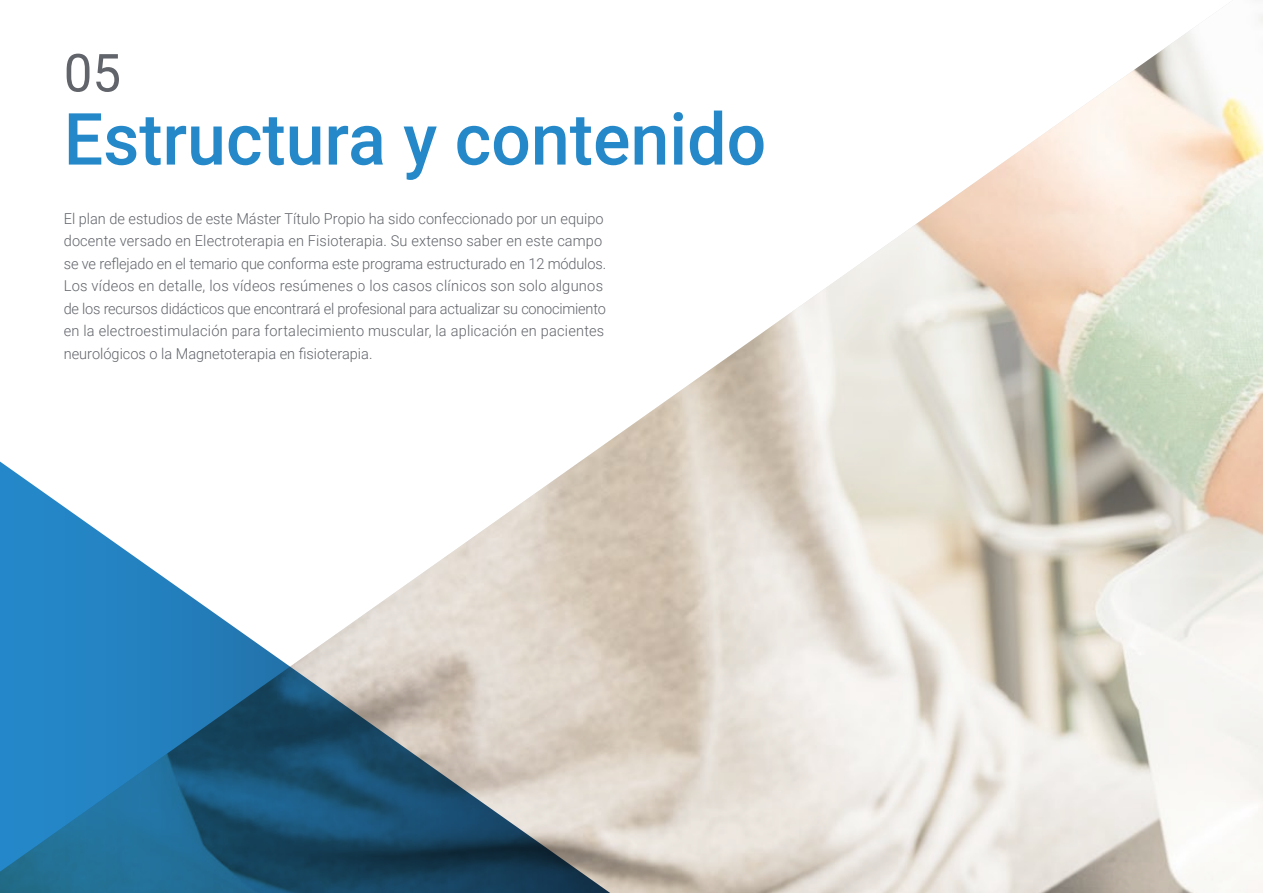
<style>
.page{position:relative;width:1263px;height:893px;background:#fff}
.page>*{position:absolute;margin:0;border:0;box-sizing:border-box;transform-origin:0 0}
.t1{font:500 72px "Roboto";color:#2488c9}
.t2{font:52.5px "Roboto";color:#61646a}
.t3{font:300 15px/22.5px "Roboto";color:#61646a}
</style>
<div class="page">
<img style="left:602px;top:15px;width:661px;height:878px">
<svg style="left:0;top:446px;width:640px;height:447px"></svg>
<h2 class="t2" style="left:64px;top:36px;width:59px">05</h2>
<h1 class="t1" style="left:64px;top:89px;width:704px">Estructura y contenido</h1>
<p class="t3" style="left:64px;top:207px;width:544px">El plan de estudios de este Máster Título Propio ha sido confeccionado por un equipo docente versado en Electroterapia en Fisioterapia. Su extenso saber en este campo se ve reflejado en el temario que conforma este programa estructurado en 12 módulos.<br>Los vídeos en detalle, los vídeos resúmenes o los casos clínicos son solo algunos de los recursos didácticos que encontrará el profesional para actualizar su conocimiento en la electroestimulación para fortalecimiento muscular, la aplicación en pacientes neurológicos o la Magnetoterapia en fisioterapia.</p>
</div>
